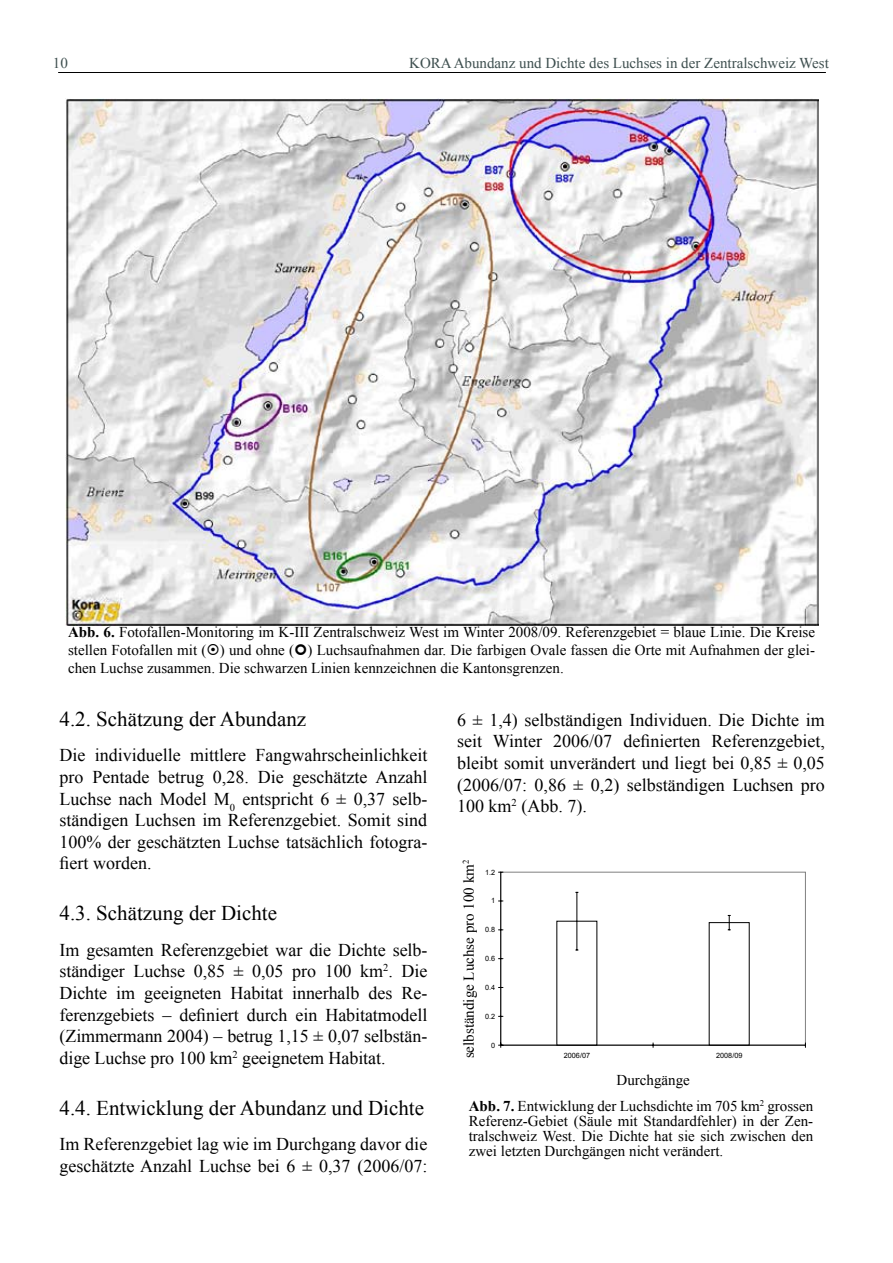
<style>
.page{position:relative;width:893px;height:1263px;background:#fff}
.page>*{position:absolute;margin:0;border:0;box-sizing:border-box;transform-origin:0 0}
.t1{font:21px "Times New Roman";color:#000}
.t2{font:18px/21.6px "Times New Roman";color:#000;text-align:justify}
.t3{font:15px/15px "Times New Roman";color:#000;text-align:justify}
.t4{font:15px "Times New Roman";color:#3e4f4f}
.t5{font:7.35px "Arial";color:#000}
.t6{font:4.5px "Arial";color:#000}
.s1{font-weight:700}
</style>
<div class="page">
<hr style="left:58px;top:72px;width:768px;height:1px;background:#000">
<div style="left:500px;top:872px;width:306px;height:173px;border:1px solid #808080"></div>
<svg style="left:576px;top:892px;width:2px;height:59px"></svg>
<svg style="left:728px;top:915px;width:2px;height:15px"></svg>
<hr style="left:500px;top:872px;width:1px;height:173px;background:#000">
<hr style="left:501px;top:1045px;width:304px;height:1px;background:#000">
<img style="left:65px;top:99px;width:754px;height:526px">
<p class="t4" style="left:53px;top:53px;width:16px">10</p>
<p class="t4" style="left:409px;top:53px;width:421px">KORA Abundanz und Dichte des Luchses in der Zentralschweiz West</p>
<p class="t3" style="left:68px;top:622px;width:748px;line-height:18px"><span class="s1">Abb. 6.</span> Fotofallen-Monitoring im K-III Zentralschweiz West im Winter 2008/09. Referenzgebiet = blaue Linie. Die Kreise stellen Fotofallen mit ( ) und ohne ( ) Luchsaufnahmen dar. Die farbigen Ovale fassen die Orte mit Aufnahmen der glei&shy;chen Luchse zusammen. Die schwarzen Linien kennzeichnen die Kantonsgrenzen.</p>
<p class="t2" style="left:457px;top:709px;width:369px">6 ± 1,4) selbständigen Individuen. Die Dichte im seit Winter 2006/07 definierten Referenzgebiet, bleibt somit unverändert und liegt bei 0,85 ± 0,05 (2006/07: 0,86 ± 0,2) selbständigen Luchsen pro 100 km<sup>2</sup> (Abb. 7).</p>
<p class="t1" style="left:60px;top:705px;width:248px">4.2. Schätzung der Abundanz</p>
<p class="t2" style="left:60px;top:744px;width:369px">Die individuelle mittlere Fangwahrscheinlichkeit pro Pentade betrug 0,28. Die geschätzte Anzahl Luchse nach Model M<sub>0</sub> entspricht 6 ± 0,37 selb&shy;ständigen Luchsen im Referenzgebiet. Somit sind 100% der geschätzten Luchse tatsächlich fotogra&shy;fiert worden.</p>
<p class="t1" style="left:60px;top:899px;width:219px">4.3. Schätzung der Dichte</p>
<p class="t2" style="left:60px;top:939px;width:369px">Im gesamten Referenzgebiet war die Dichte selb&shy;ständiger Luchse 0,85 ± 0,05 pro 100 km<sup>2</sup>. Die Dichte im geeigneten Habitat innerhalb des Re&shy;ferenzgebiets – definiert durch ein Habitatmodell (Zimmermann 2004) – betrug 1,15 ± 0,07 selbstän&shy;dige Luchse pro 100 km<sup>2</sup> geeignetem Habitat.</p>
<p class="t1" style="left:60px;top:1093px;width:366px">4.4. Entwicklung der Abundanz und Dichte</p>
<p class="t2" style="left:60px;top:1133px;width:369px">Im Referenzgebiet lag wie im Durchgang davor die geschätzte Anzahl Luchse bei 6 ± 0,37 (2006/07:</p>
<p class="t3" style="left:461px;top:1058px;width:199px;rotate:-90deg">selbständige Luchse pro 100 km<sup>2</sup></p>
<p class="t5" style="left:485px;top:867px;width:12px">1.2</p>
<p class="t5" style="left:491px;top:896px;width:6px">1</p>
<p class="t5" style="left:485px;top:925px;width:12px">0.8</p>
<p class="t5" style="left:485px;top:954px;width:12px">0.6</p>
<p class="t5" style="left:485px;top:982px;width:12px">0.4</p>
<p class="t5" style="left:485px;top:1011px;width:12px">0.2</p>
<p class="t5" style="left:491px;top:1040px;width:6px">0</p>
<p class="t5" style="left:564px;top:1051px;width:28px">2006/07</p>
<p class="t5" style="left:716px;top:1051px;width:28px">2008/09</p>
<p class="t3" style="left:617px;top:1072px;width:75px">Durchgänge</p>
<p class="t6" style="left:638px;top:1077px;width:16px">Page 1</p>
<p class="t3" style="left:469px;top:1098px;width:346px"><span class="s1">Abb. 7.</span> Entwicklung der Luchsdichte im 705 km<sup>2</sup> grossen Referenz-Gebiet (Säule mit Standardfehler) in der Zen&shy;tralschweiz West. Die Dichte hat sie sich zwischen den zwei letzten Durchgängen nicht verändert.</p>
</div>
